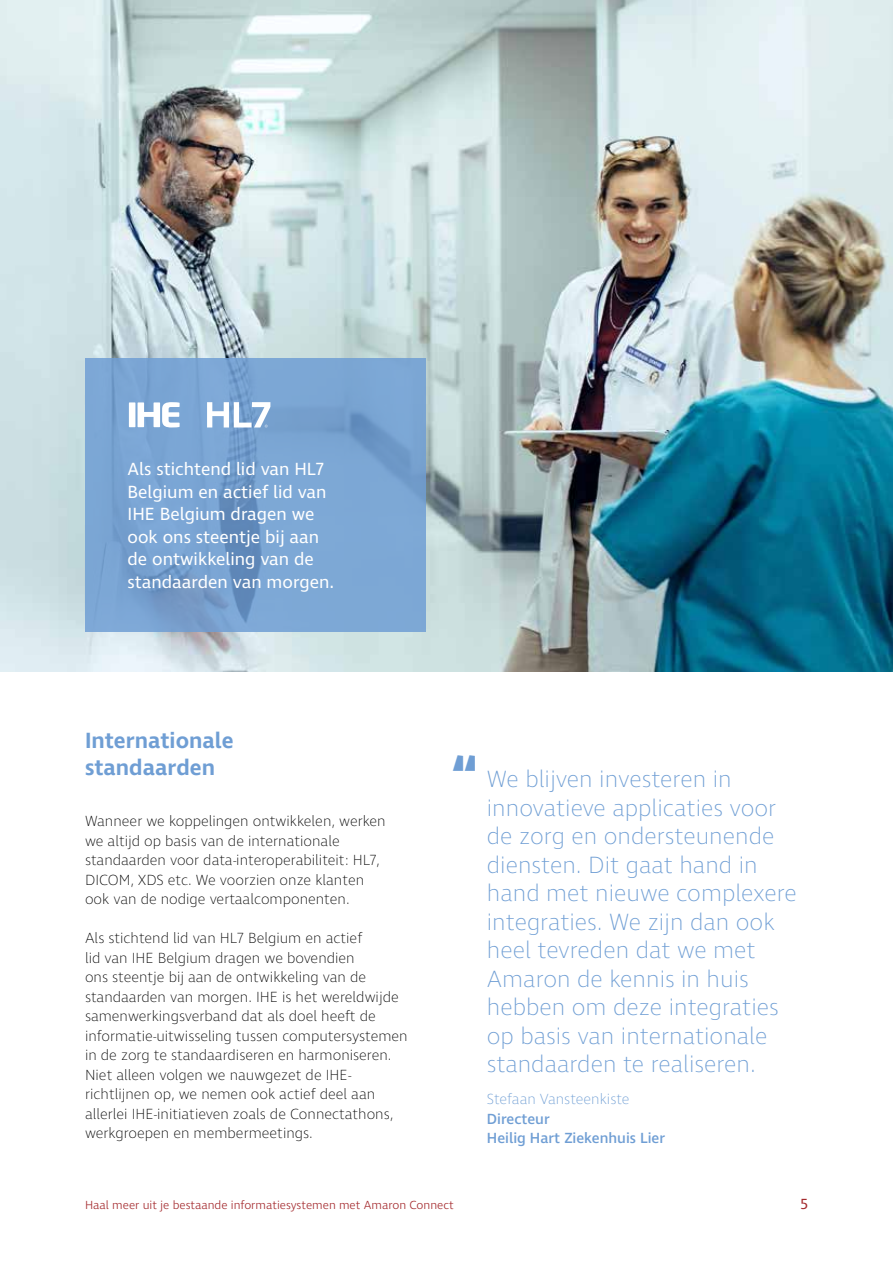
<style>
.page{position:relative;width:893px;height:1263px;background:#fff}
.page>*{position:absolute;margin:0;border:0;box-sizing:border-box;transform-origin:0 0}
.t1{font:200 24px/28.5px "Ingra";color:#6f9ed4}
.t2{font:600 22.5px/27px "Ingra";color:#6f9ed4}
.t3{font:18px/22.5px "Ingra";color:#fff}
.t4{font:200 15px/19.5px "Ingra";color:#000}
.t5{font:500 15px/19.5px "Ingra";color:#6f9ed4}
.t6{font:200 15px "Ingra";color:#6f9ed4}
.t7{font:15px "Ingra";color:#a42a2e}
.t8{font:300 12px "Ingra";color:#a42a2e}
.s1{font-weight:800;font-size:45px}
</style>
<div class="page">
<img style="left:0;top:0;width:893px;height:671px">
<svg style="left:85px;top:359px;width:340px;height:273px;background:#78a3d1"></svg>
<svg style="left:138px;top:402px;width:42px;height:25px"></svg>
<div style="left:129px;top:402px;width:6px;height:25px;background:#fff"></div>
<svg style="left:207px;top:402px;width:63px;height:25px"></svg>
<p class="t3" style="left:128px;top:459px;width:208px">Als stichtend lid van HL7<br>Belgium en actief lid van<br>IHE Belgium dragen we ook ons steentje bij aan de ontwikkeling van de standaarden van morgen.</p>
<h2 class="t2" style="left:85px;top:728px;width:150px">Internationale standaarden</h2>
<p class="t4" style="left:85px;top:812px;width:302px">Wanneer we koppelingen ontwikkelen, werken we altijd op basis van de internationale standaarden voor data-interoperabiliteit: HL7, DICOM, XDS etc. We voorzien onze klanten ook van de nodige vertaalcomponenten.</p>
<p class="t4" style="left:85px;top:929px;width:324px">Als stichtend lid van HL7 Belgium en actief<br>lid van IHE Belgium dragen we bovendien<br>ons steentje bij aan de ontwikkeling van de standaarden van morgen. IHE is het wereldwijde samenwerkingsverband dat als doel heeft de informatie-uitwisseling tussen computersystemen in de zorg te standaardiseren en harmoniseren.<br>Niet alleen volgen we nauwgezet de IHE&shy;richtlijnen op, we nemen ook actief deel aan allerlei IHE-initiatieven zoals de Connectathons, werkgroepen en membermeetings.</p>
<p class="t1" style="left:487px;top:766px;width:312px;text-indent:-34px"><span class="s1">“</span> We blijven investeren in innovatieve applicaties voor de zorg en ondersteunende diensten. Dit gaat hand in hand met nieuwe complexere integraties. We zijn dan ook heel tevreden dat we met<br>Amaron de kennis in huis hebben om deze integraties op basis van internationale standaarden te realiseren.</p>
<p class="t6" style="left:487px;top:1090px;width:144px">Stefaan Vansteenkiste</p>
<p class="t5" style="left:487px;top:1110px;width:180px">Directeur<br>Heilig Hart Ziekenhuis Lier</p>
<p class="t8" style="left:85px;top:1197px;width:370px">Haal meer uit je bestaande informatiesystemen met Amaron Connect</p>
<p class="t7" style="left:800px;top:1194px;width:9px">5</p>
</div>
